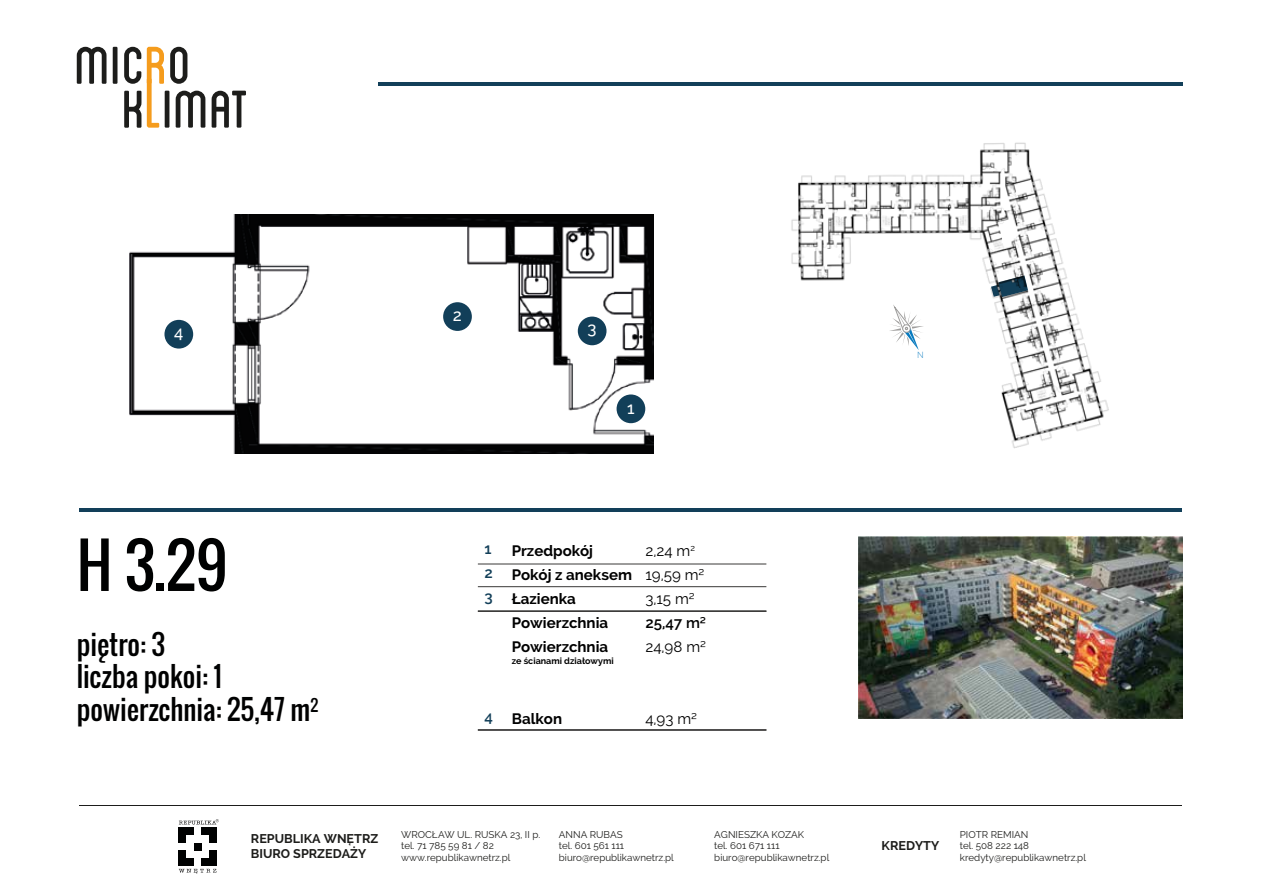
<style>
.page{position:relative;width:1263px;height:893px;background:#fff}
.page>*{position:absolute;margin:0;border:0;box-sizing:border-box;transform-origin:0 0}
.t1{font:60px "Oswald";color:#000101}
.t2{font:27px/32.4px "Oswald";color:#000101}
.t3{font:500 16.65px "Raleway";color:#fff}
.t4{font:700 15px/24px "Raleway";color:#000101}
.t5{font:15px/24px "Raleway";color:#000101}
.t6{font:600 15px "Raleway";color:#000101}
.t7{font:600 15px/24px "Raleway";color:#123f59;text-align:justify}
.t8{font:700 12.6px/15.1px "Raleway";color:#1d1d1b}
.t9{font:9.75px/11.7px "Raleway";color:#1d1d1b}
.t10{font:700 9px "Raleway";color:#000101}
.t11{font:300 8.85px "Lato";color:#077abf}
</style>
<div class="page">
<img style="left:130px;top:214px;width:524px;height:240px">
<img style="left:791px;top:142px;width:318px;height:307px">
<hr style="left:80px;top:805px;width:1102px;height:1px;background:#1d1d1b">
<svg style="left:179px;top:869px;width:37px;height:5px"></svg>
<div style="left:179px;top:828px;width:7px;height:7px;background:#000101"></div>
<div style="left:187px;top:828px;width:7px;height:7px;background:#000101"></div>
<div style="left:202px;top:828px;width:7px;height:7px;background:#000101"></div>
<div style="left:209px;top:828px;width:7px;height:7px;background:#000101"></div>
<div style="left:209px;top:835px;width:7px;height:7px;background:#000101"></div>
<div style="left:179px;top:835px;width:7px;height:8px;background:#000101"></div>
<div style="left:194px;top:843px;width:7px;height:7px;background:#000101"></div>
<div style="left:179px;top:858px;width:7px;height:7px;background:#000101"></div>
<div style="left:187px;top:858px;width:7px;height:7px;background:#000101"></div>
<div style="left:179px;top:851px;width:7px;height:7px;background:#000101"></div>
<div style="left:202px;top:858px;width:7px;height:7px;background:#000101"></div>
<div style="left:209px;top:858px;width:7px;height:7px;background:#000101"></div>
<div style="left:209px;top:851px;width:7px;height:7px;background:#000101"></div>
<svg style="left:179px;top:819px;width:40px;height:5px"></svg>
<img style="left:859px;top:536px;width:324px;height:183px">
<svg style="left:77px;top:47px;width:30px;height:37px"></svg>
<hr style="left:113px;top:47px;width:4px;height:37px;background:#1d1d1b">
<svg style="left:124px;top:91px;width:17px;height:37px"></svg>
<svg style="left:170px;top:47px;width:17px;height:37px"></svg>
<svg style="left:124px;top:47px;width:17px;height:37px"></svg>
<svg style="left:147px;top:47px;width:17px;height:81px"></svg>
<hr style="left:165px;top:91px;width:4px;height:37px;background:#1d1d1b">
<svg style="left:176px;top:91px;width:29px;height:37px"></svg>
<svg style="left:212px;top:91px;width:34px;height:37px"></svg>
<hr style="left:378px;top:83px;width:804px;height:3px;background:#123f59">
<hr style="left:80px;top:509px;width:1102px;height:3px;background:#123f59">
<div style="left:443px;top:302px;width:29px;height:29px;background:#123f59;border-radius:50%"></div>
<div style="left:617px;top:394px;width:28px;height:29px;background:#123f59;border-radius:50%"></div>
<div style="left:578px;top:317px;width:28px;height:28px;background:#123f59;border-radius:50%"></div>
<div style="left:164px;top:320px;width:29px;height:29px;background:#123f59;border-radius:50%"></div>
<hr style="left:478px;top:586px;width:288px;height:1px;background:#3a3938">
<hr style="left:478px;top:564px;width:288px;height:1px;background:#3a3938">
<hr style="left:478px;top:610px;width:288px;height:2px;background:#3a3938">
<hr style="left:478px;top:729px;width:288px;height:2px;background:#3a3938">
<svg style="left:889px;top:305px;width:35px;height:48px"></svg>
<h3 class="t3" style="left:453px;top:306px;width:11px">2</h3>
<h3 class="t3" style="left:174px;top:322px;width:11px">4</h3>
<h3 class="t3" style="left:588px;top:319px;width:11px">3</h3>
<h3 class="t3" style="left:627px;top:398px;width:9px">1</h3>
<h1 class="t1" style="left:77px;top:520px;width:152px">H 3.29</h1>
<h2 class="t2" style="left:77px;top:628px;width:243px">piętro: 3<br>liczba pokoi: 1 powierzchnia: 25,47 m<sup>2</sup></h2>
<h3 class="t7" style="left:484px;top:537px;width:10px">1<br>2<br>3</h3>
<h3 class="t7" style="left:484px;top:705px;width:10px">4</h3>
<h3 class="t4" style="left:512px;top:539px;width:122px">Przedpokój<br>Pokój z aneksem<br>Łazienka<br>Powierzchnia<br>Powierzchnia</h3>
<p class="t10" style="left:512px;top:655px;width:103px">ze ścianami działowymi</p>
<h3 class="t5" style="left:645px;top:538px;width:61px">2,24 m<sup>2<br></sup>19,59 m²<br>3,15 m²</h3>
<h3 class="t6" style="left:645px;top:614px;width:62px">25,47 m²</h3>
<h3 class="t5" style="left:645px;top:634px;width:62px">24,98 m²</h3>
<h3 class="t4" style="left:512px;top:707px;width:52px">Balkon</h3>
<h3 class="t5" style="left:645px;top:706px;width:53px">4,93 m²</h3>
<p class="t11" style="left:917px;top:349px;width:8px">N</p>
<p class="t8" style="left:251px;top:831px;width:129px">REPUBLIKA WNĘTRZ<br>BIURO SPRZEDAŻY</p>
<p class="t9" style="left:401px;top:828px;width:141px">WROCŁAW UL. RUSKA 23, II p. tel. 71 785 59 81 / 82 www.republikawnetrz.pl</p>
<p class="t9" style="left:714px;top:828px;width:116px">AGNIESZKA KOZAK<br>tel. 601 671 111 biuro@republikawnetrz.pl</p>
<p class="t9" style="left:559px;top:828px;width:116px">ANNA RUBAS<br>tel. 601 561 111 biuro@republikawnetrz.pl</p>
<p class="t9" style="left:960px;top:828px;width:128px">PIOTR REMIAN<br>tel. 508 222 148 kredyty@republikawnetrz.pl</p>
<p class="t8" style="left:882px;top:838px;width:59px">KREDYTY</p>
</div>
